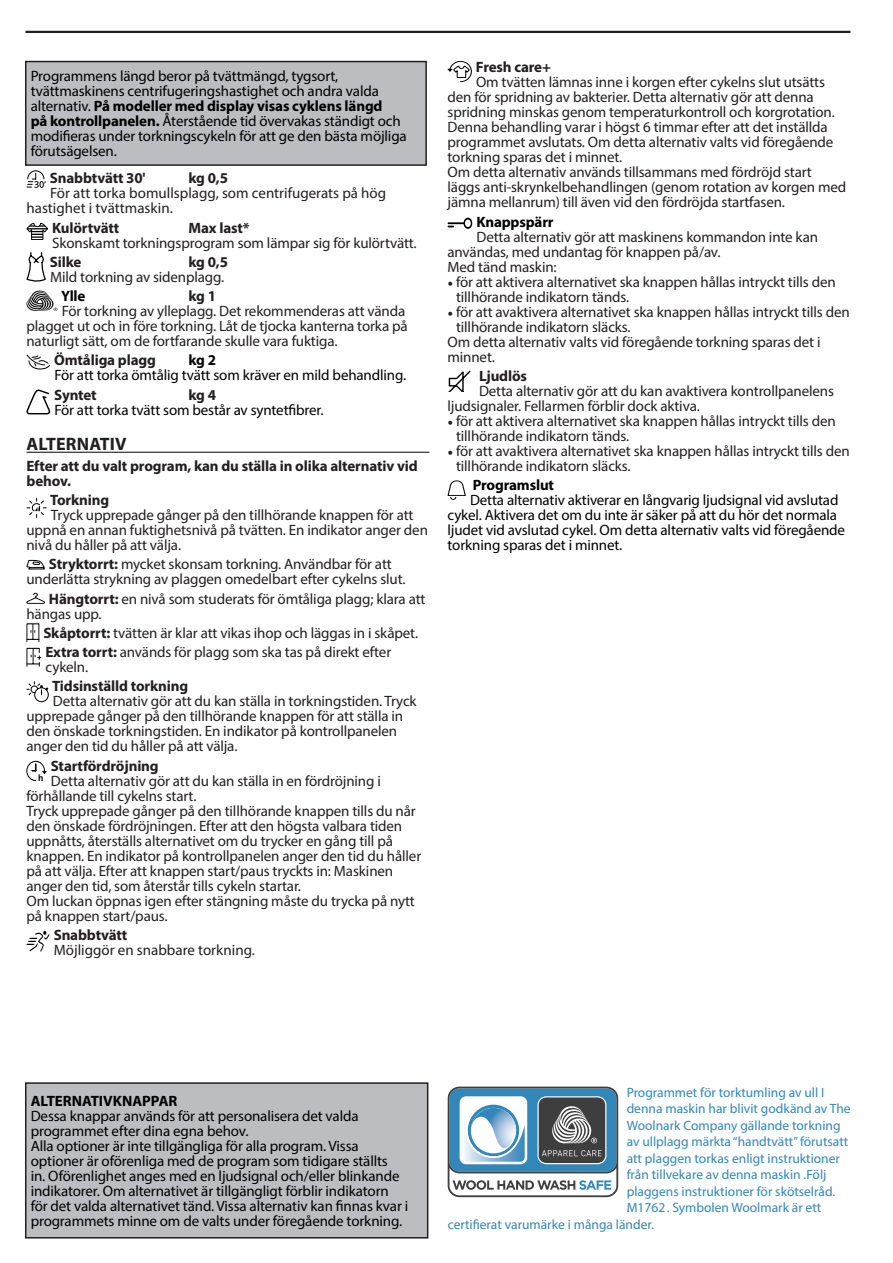
<style>
.page{position:relative;width:893px;height:1263px;background:#fff}
.page>*{position:absolute;margin:0;border:0;box-sizing:border-box;transform-origin:0 0}
.HEADER_UP{font:700 18px "Myriad Pro";letter-spacing:.01em;color:#231f20}
.Corpo_testo{font:15px/15px "Myriad Pro";letter-spacing:-.01em;color:#231f20}
.Corpo_testo-2{font:15px/15px "Myriad Pro";letter-spacing:-.01em;color:#000}
.Corpo_testo-3{font:700 15px/15px "Myriad Pro";letter-spacing:-.01em;color:#231f20}
.t1{font:700 15px "Myriad Pro";letter-spacing:-.01em;color:#000}
.Corpo_testo-4{font:700 15px "Myriad Pro";color:#040504}
.t2{font:13.5px/16.5px "Myriad Pro";color:#3287ba}
.t3{font:700 8.7px "Open Sans";color:#000001;scale:.92 1}
.s1{font-weight:700}
.s2{font-family:"Minion Pro"}
</style>
<div class="page">
<hr style="left:26px;top:31px;width:824px;height:2px;background:#231f20">
<div style="left:26px;top:1083px;width:402px;height:155px;background:#bcbdc0"></div>
<div style="left:25px;top:1082px;width:403px;height:156px;border:2px solid #231f20"></div>
<hr style="left:26px;top:452px;width:403px;height:1px;background:#231f20">
<svg style="left:27px;top:170px;width:19px;height:18px"></svg>
<svg style="left:26px;top:223px;width:22px;height:17px"></svg>
<svg style="left:26px;top:252px;width:20px;height:30px"></svg>
<svg style="left:26px;top:291px;width:32px;height:20px"></svg>
<svg style="left:26px;top:355px;width:24px;height:14px"></svg>
<svg style="left:27px;top:389px;width:23px;height:25px"></svg>
<svg style="left:26px;top:498px;width:21px;height:20px"></svg>
<svg style="left:26px;top:560px;width:19px;height:9px"></svg>
<svg style="left:26px;top:593px;width:19px;height:11px"></svg>
<svg style="left:28px;top:625px;width:9px;height:15px"></svg>
<svg style="left:26px;top:648px;width:15px;height:19px"></svg>
<div style="left:34px;top:687px;width:15px;height:15px;border:1px solid #000001;border-radius:50%"></div>
<svg style="left:26px;top:681px;width:23px;height:15px"></svg>
<svg style="left:26px;top:761px;width:21px;height:20px"></svg>
<svg style="left:27px;top:931px;width:22px;height:21px"></svg>
<svg style="left:448px;top:61px;width:24px;height:21px"></svg>
<div style="left:463px;top:218px;width:9px;height:11px;border:2px solid #000001;border-radius:50%"></div>
<svg style="left:448px;top:222px;width:16px;height:5px"></svg>
<svg style="left:448px;top:371px;width:23px;height:21px"></svg>
<svg style="left:448px;top:480px;width:18px;height:20px"></svg>
<div style="left:26px;top:62px;width:400px;height:103px;background:#bcbdc0"></div>
<div style="left:25px;top:61px;width:402px;height:105px;border:2px solid #231f20"></div>
<svg style="left:448px;top:1086px;width:170px;height:111px"></svg>
<p class="Corpo_testo-2" style="left:31px;top:69px;width:378px">Programmens längd beror på tvättmängd, tygsort, tvättmaskinens centrifugeringshastighet och andra valda alternativ. <span class="s1">På modeller med display visas cyklens längd<br>på kontrollpanelen.</span> Återstående tid övervakas ständigt och modifieras under torkningscykeln för att ge den bästa möjliga förutsägelsen.</p>
<p class="Corpo_testo-3" style="left:50px;top:170px;width:97px">Snabbtvätt 30'</p>
<p class="Corpo_testo-3" style="left:188px;top:170px;width:41px">kg 0,5</p>
<p class="Corpo_testo" style="left:26px;top:185px;width:361px;text-indent:24px">För att torka bomullsplagg, som centrifugerats på hög hastighet i tvättmaskin.</p>
<p class="Corpo_testo-3" style="left:52px;top:219px;width:69px">Kulörtvätt</p>
<p class="Corpo_testo-3" style="left:188px;top:219px;width:63px">Max last*</p>
<p class="Corpo_testo" style="left:52px;top:235px;width:366px">Skonskamt torkningsprogram som lämpar sig för kulörtvätt.</p>
<p class="Corpo_testo-3" style="left:50px;top:254px;width:33px">Silke</p>
<p class="Corpo_testo-3" style="left:188px;top:254px;width:41px">kg 0,5</p>
<p class="Corpo_testo" style="left:50px;top:269px;width:176px">Mild torkning av sidenplagg.</p>
<p class="t1" style="left:61px;top:286px;width:26px">Ylle</p>
<p class="Corpo_testo-3" style="left:188px;top:288px;width:29px">kg 1</p>
<p class="Corpo_testo" style="left:26px;top:303px;width:383px;text-indent:35px">För torkning av ylleplagg. Det rekommenderas att vända plagget ut och in före torkning. Låt de tjocka kanterna torka på naturligt sätt, om de fortfarande skulle vara fuktiga.</p>
<p class="Corpo_testo-3" style="left:54px;top:352px;width:103px">Ömtåliga plagg</p>
<p class="Corpo_testo-4" style="left:188px;top:350px;width:29px">kg 2</p>
<p class="Corpo_testo-2" style="left:54px;top:367px;width:353px">För att torka ömtålig tvätt som kräver en mild behandling.</p>
<p class="Corpo_testo-3" style="left:54px;top:386px;width:44px">Syntet</p>
<p class="Corpo_testo-3" style="left:188px;top:386px;width:29px">kg 4</p>
<p class="Corpo_testo-2" style="left:54px;top:402px;width:271px">För att torka tvätt som består av syntetfibrer.</p>
<p class="HEADER_UP" style="left:27px;top:432px;width:102px">ALTERNATIV</p>
<p class="Corpo_testo-3" style="left:26px;top:458px;width:393px">Efter att du valt program, kan du ställa in olika alternativ vid behov.</p>
<p class="Corpo_testo-3" style="left:50px;top:492px;width:61px">Torkning</p>
<p class="Corpo_testo" style="left:26px;top:507px;width:403px;text-indent:24px">Tryck upprepade gånger på den tillhörande knappen för att uppnå en annan fuktighetsnivå på tvätten. En indikator anger den nivå du håller på att välja.</p>
<p class="Corpo_testo" style="left:26px;top:557px;width:381px;text-align:center"><span class="s1">Stryktorrt:</span> mycket skonsam torkning. Användbar för att underlätta strykning av plaggen omedelbart efter cykelns slut.</p>
<p class="Corpo_testo" style="left:26px;top:591px;width:401px;text-indent:22px"><span class="s1">Hängtorrt:</span> en nivå som studerats för ömtåliga plagg; klara att hängas upp.</p>
<p class="Corpo_testo" style="left:43px;top:625px;width:376px"><span class="s1">Skåptorrt:</span> tvätten är klar att vikas ihop och läggas in i skåpet.</p>
<p class="Corpo_testo" style="left:45px;top:644px;width:347px"><span class="s1">Extra torrt:</span> används för plagg som ska tas på direkt efter cykeln.</p>
<p class="Corpo_testo-3" style="left:52px;top:678px;width:137px">Tidsinställd torkning</p>
<p class="Corpo_testo" style="left:26px;top:694px;width:392px;text-indent:26px">Detta alternativ gör att du kan ställa in torkningstiden. Tryck upprepade gånger på den tillhörande knappen för att ställa in den önskade torkningstiden. En indikator på kontrollpanelen anger den tid du håller på att välja.</p>
<p class="t3" style="left:38px;top:772px;width:7px">h</p>
<p class="Corpo_testo-3" style="left:51px;top:758px;width:109px">Startfördröjning</p>
<p class="Corpo_testo" style="left:26px;top:773px;width:356px;text-indent:24px">Detta alternativ gör att du kan ställa in en fördröjning i förhållande till cykelns start.</p>
<p class="Corpo_testo" style="left:26px;top:803px;width:396px">Tryck upprepade gånger på den tillhörande knappen tills du når den önskade fördröjningen. Efter att den högsta valbara tiden uppnåtts, återställs alternativet om du trycker en gång till på knappen. En indikator på kontrollpanelen anger den tid du håller på att välja. Efter att knappen start/paus tryckts in: Maskinen anger den tid, som återstår tills cykeln startar.</p>
<p class="Corpo_testo" style="left:26px;top:893px;width:390px">Om luckan öppnas igen efter stängning måste du trycka på nytt på knappen start/paus.</p>
<p class="Corpo_testo-3" style="left:54px;top:927px;width:75px">Snabbtvätt</p>
<p class="Corpo_testo" style="left:54px;top:942px;width:203px">Möjliggör en snabbare torkning.</p>
<p class="Corpo_testo-3" style="left:476px;top:59px;width:77px">Fresh care+</p>
<p class="Corpo_testo" style="left:448px;top:75px;width:389px;text-indent:28px">Om tvätten lämnas inne i korgen efter cykelns slut utsätts den för spridning av bakterier. Detta alternativ gör att denna spridning minskas genom temperaturkontroll och korgrotation.<br>Denna behandling varar i högst 6 timmar efter att det inställda programmet avslutats. Om detta alternativ valts vid föregående torkning sparas det i minnet.</p>
<p class="Corpo_testo" style="left:448px;top:165px;width:400px">Om detta alternativ används tillsammans med fördröjd start läggs anti-skrynkelbehandlingen (genom rotation av korgen med jämna mellanrum) till även vid den fördröjda startfasen.</p>
<p class="t1" style="left:476px;top:212px;width:79px">Knappspärr</p>
<p class="Corpo_testo" style="left:448px;top:229px;width:372px;text-indent:29px">Detta alternativ gör att maskinens kommandon inte kan användas, med undantag för knappen på/av.</p>
<p class="Corpo_testo" style="left:448px;top:259px;width:111px">Med tänd maskin:</p>
<p class="Corpo_testo" style="left:456px;top:274px;width:381px;text-indent:-9px"><span class="s2">•</span> för att aktivera alternativet ska knappen hållas intryckt tills den tillhörande indikatorn tänds.</p>
<p class="Corpo_testo" style="left:456px;top:304px;width:395px;text-indent:-9px"><span class="s2">•</span> för att avaktivera alternativet ska knappen hållas intryckt tills den tillhörande indikatorn släcks.</p>
<p class="Corpo_testo" style="left:448px;top:334px;width:374px">Om detta alternativ valts vid föregående torkning sparas det i minnet.</p>
<p class="Corpo_testo-3" style="left:479px;top:368px;width:50px">Ljudlös</p>
<p class="Corpo_testo" style="left:479px;top:383px;width:356px">Detta alternativ gör att du kan avaktivera kontrollpanelens</p>
<p class="Corpo_testo" style="left:448px;top:398px;width:254px">ljudsignaler. Fellarmen förblir dock aktiva.</p>
<p class="Corpo_testo" style="left:456px;top:413px;width:381px;text-indent:-9px"><span class="s2">•</span> för att aktivera alternativet ska knappen hållas intryckt tills den tillhörande indikatorn tänds.</p>
<p class="Corpo_testo" style="left:456px;top:443px;width:395px;text-indent:-9px"><span class="s2">•</span> för att avaktivera alternativet ska knappen hållas intryckt tills den tillhörande indikatorn släcks.</p>
<p class="t1" style="left:473px;top:475px;width:83px">Programslut</p>
<p class="Corpo_testo-2" style="left:448px;top:492px;width:399px;text-indent:22px">Detta alternativ aktiverar en långvarig ljudsignal vid avslutad cykel. Aktivera det om du inte är säker på att du hör det normala ljudet vid avslutad cykel. Om detta alternativ valts vid föregående torkning sparas det i minnet.</p>
<p class="t1" style="left:31px;top:1091px;width:148px">ALTERNATIVKNAPPAR</p>
<p class="Corpo_testo-2" style="left:31px;top:1108px;width:329px">Dessa knappar används för att personalisera det valda programmet efter dina egna behov.</p>
<p class="Corpo_testo-2" style="left:31px;top:1138px;width:379px">Alla optioner är inte tillgängliga för alla program. Vissa optioner är oförenliga med de program som tidigare ställts<br>in. Oförenlighet anges med en ljudsignal och/eller blinkande indikatorer. Om alternativet är tillgängligt förblir indikatorn för det valda alternativet tänd. Vissa alternativ kan finnas kvar i programmets minne om de valts under föregående torkning.</p>
<p class="t2" style="left:627px;top:1084px;width:225px">Programmet för torktumling av ull I denna maskin har blivit godkänd av The Woolnark Company gällande torkning av ullplagg märkta “handtvätt” förutsatt att plaggen torkas enligt instruktioner från tillvekare av denna maskin .Följ plaggens instruktioner för skötselråd.<br>.</p>
<p class="t2" style="left:448px;top:1199px;width:375px;text-indent:179px">M1762. Symbolen Woolmark är ett certifierat varumärke i många länder.</p>
</div>
